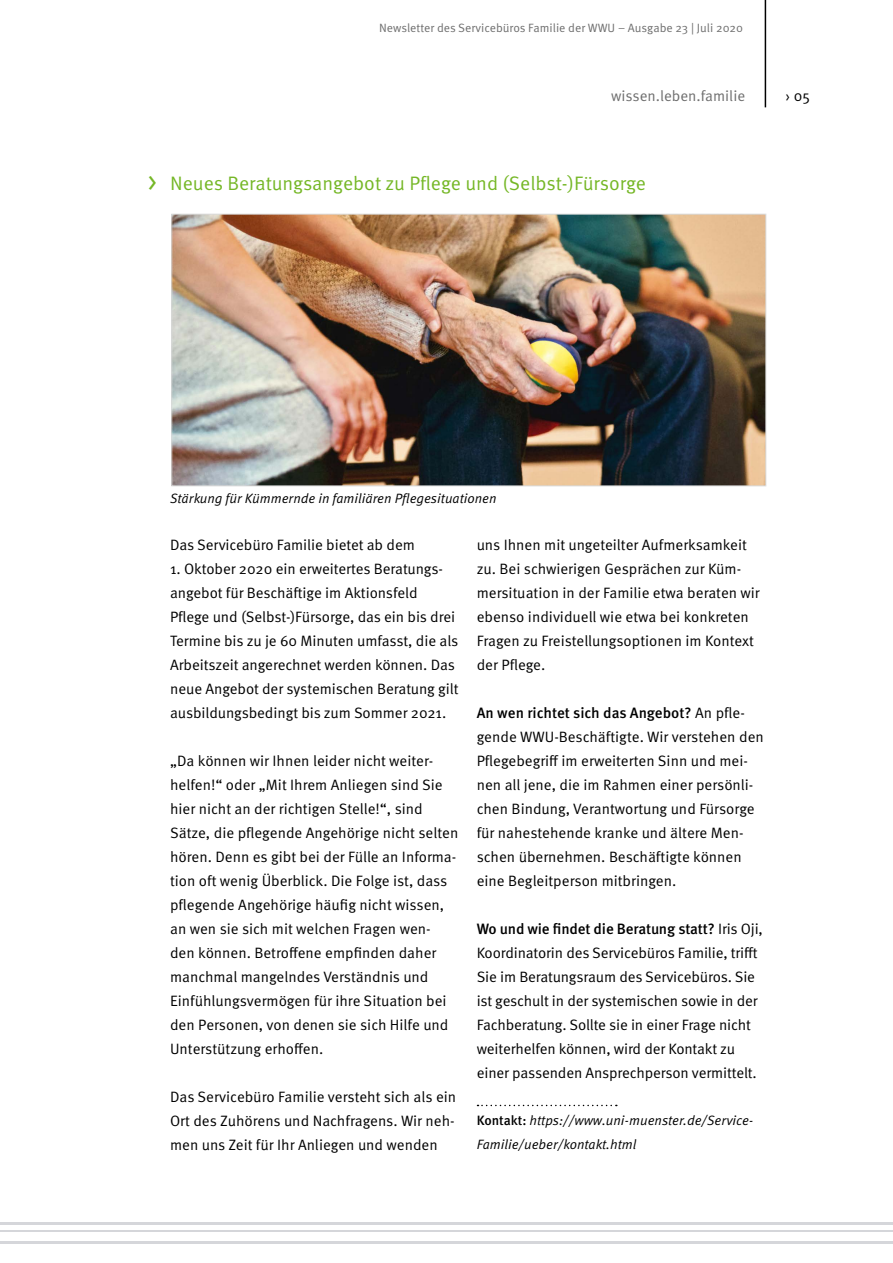
<style>
.page{position:relative;width:893px;height:1263px;background:#fff}
.page>*{position:absolute;margin:0;border:0;box-sizing:border-box;transform-origin:0 0}
.t1{font:27px "Meta OT";color:#75b726}
.t2{font:19.5px "Meta OT";letter-spacing:-.005em;color:#75b726}
.t3{font:15px/24px "Meta OT";letter-spacing:-.005em;color:#000}
.t4{font:15px "Meta OT";color:#6e6e6e}
.t5{font:italic 13.5px/24px "Meta OT";color:#000}
.t6{font:12px "Meta OT";color:#6e6e6e}
.s1{font-weight:500}
.s2{font-weight:500;font-style:normal}
</style>
<div class="page">
<hr style="left:765px;top:0;width:1px;height:107px;background:#000">
<hr style="left:0;top:1230px;width:893px;height:1px;background:#d5d6da">
<hr style="left:0;top:1241px;width:893px;height:3px;background:#d5d6da">
<hr style="left:0;top:1222px;width:893px;height:3px;background:#d5d6da">
<svg style="left:477px;top:1105px;width:140px;height:1px"></svg>
<img style="left:173px;top:216px;width:591px;height:268px">
<div style="left:171px;top:214px;width:595px;height:272px;border:1px solid #d9dada"></div>
<p class="t6" style="left:379px;top:21px;width:365px">Newsletter des Servicebüros Familie der WWU – Ausgabe 23 | Juli 2020</p>
<p class="t4" style="left:611px;top:86px;width:135px">wissen.leben.familie</p>
<h1 class="t1" style="left:148px;top:165px;width:10px">&gt;</h1>
<h2 class="t2" style="left:170px;top:171px;width:477px">Neues Beratungsangebot zu Pflege und (Selbst-)Fürsorge</h2>
<p class="t3" style="left:786px;top:84px;width:26px">› 05</p>
<p class="t5" style="left:170px;top:487px;width:328px">Stärkung für Kümmernde in familiären Pflegesituationen</p>
<p class="t3" style="left:170px;top:533px;width:246px">Das Servicebüro Familie bietet ab dem</p>
<p class="t3" style="left:170px;top:557px;width:290px">1. Oktober 2020 ein erweitertes Beratungs&shy;angebot für Beschäftige im Aktionsfeld Pflege und (Selbst-)Fürsorge, das ein bis drei Termine bis zu je 60 Minuten umfasst, die als Arbeitszeit angerechnet werden können. Das neue Angebot der systemischen Beratung gilt ausbildungsbedingt bis zum Sommer 2021.</p>
<p class="t3" style="left:170px;top:749px;width:290px">„Da können wir Ihnen leider nicht weiter&shy;helfen!“ oder „Mit Ihrem Anliegen sind Sie hier nicht an der richtigen Stelle!“, sind Sätze, die pflegende Angehörige nicht selten hören. Denn es gibt bei der Fülle an Informa&shy;tion oft wenig Überblick. Die Folge ist, dass pflegende Angehörige häufig nicht wissen, an wen sie sich mit welchen Fragen wen&shy;den können. Betroffene empfinden daher manchmal mangelndes Verständnis und Einfühlungsvermögen für ihre Situation bei den Personen, von denen sie sich Hilfe und Unterstützung erhoffen.</p>
<p class="t3" style="left:170px;top:1085px;width:288px;text-align:justify">Das Servicebüro Familie versteht sich als ein Ort des Zuhörens und Nachfragens. Wir neh&shy;men uns Zeit für Ihr Anliegen und wenden</p>
<p class="t3" style="left:477px;top:533px;width:285px">uns Ihnen mit ungeteilter Aufmerksamkeit zu. Bei schwierigen Gesprächen zur Küm&shy;mersituation in der Familie etwa beraten wir ebenso individuell wie etwa bei konkreten Fragen zu Freistellungsoptionen im Kontext der Pflege.</p>
<p class="t3" style="left:477px;top:701px;width:289px"><span class="s1">An wen richtet sich das Angebot?</span> An pfle&shy;gende WWU-Beschäftigte. Wir verstehen den Pflegebegriff im erweiterten Sinn und mei&shy;nen all jene, die im Rahmen einer persönli&shy;chen Bindung, Verantwortung und Fürsorge für nahestehende kranke und ältere Men&shy;schen übernehmen. Beschäftigte können eine Begleitperson mitbringen.</p>
<p class="t3" style="left:477px;top:917px;width:288px"><span class="s1">Wo und wie findet die Beratung statt?</span> Iris Oji, Koordinatorin des Servicebüros Familie, trifft Sie im Beratungsraum des Servicebüros. Sie ist geschult in der systemischen sowie in der Fachberatung. Sollte sie in einer Frage nicht weiterhelfen können, wird der Kontakt zu einer passenden Ansprechperson vermittelt.</p>
<p class="t5" style="left:477px;top:1109px;width:278px"><span class="s2">Kontakt:</span> https://www.uni-muenster.de/Service-<br>Familie/ueber/kontakt.html</p>
</div>
